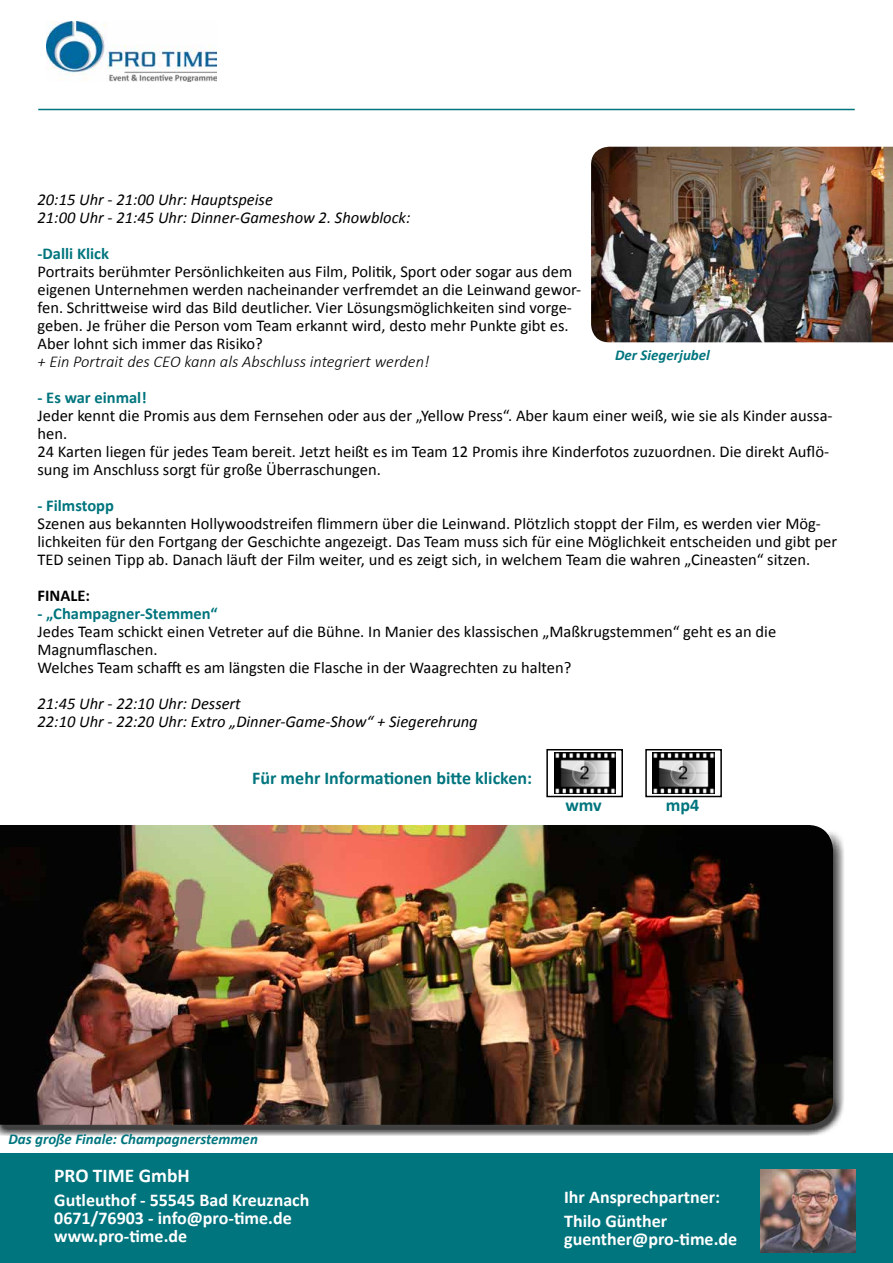
<style>
.page{position:relative;width:893px;height:1263px;background:#fff}
.page>*{position:absolute;margin:0;border:0;box-sizing:border-box;transform-origin:0 0}
.t1{font:700 19.5px "Calibri";color:#fff}
.t2{font:700 18px/18px "Calibri";color:#fff}
.t3{font:700 18px "Calibri";color:#00757e}
.t4{font:16.5px/18px "Calibri";color:#000}
.t5{font:italic 16.5px/18px "Calibri";color:#000}
.t6{font:700 16.5px "Calibri";color:#00757e}
.t7{font:italic 300 16.5px "Calibri";color:#000}
.t8{font:700 16.5px "Calibri";color:#000}
.t9{font:italic 700 15px "Calibri";color:#00757e}
</style>
<div class="page">
<div style="left:0;top:1154px;width:893px;height:109px;background:#00757e"></div>
<img style="left:47px;top:21px;width:170px;height:61px">
<hr style="left:38px;top:109px;width:817px;height:1px;background:#00757e">
<div style="left:0;top:830px;width:844px;height:306px;background:#000;opacity:.75"></div>
<img style="left:0;top:825px;width:833px;height:300px">
<img style="left:591px;top:147px;width:302px;height:195px">
<div style="left:546px;top:749px;width:77px;height:48px;border:2px solid #000"></div>
<img style="left:554px;top:752px;width:62px;height:41px">
<div style="left:645px;top:749px;width:77px;height:48px;border:2px solid #000"></div>
<img style="left:653px;top:752px;width:61px;height:41px">
<img style="left:760px;top:1169px;width:95px;height:83px">
<p class="t5" style="left:38px;top:190px;width:375px">20:15 Uhr - 21:00 Uhr: Hauptspeise<br>21:00 Uhr - 21:45 Uhr: Dinner-Gameshow 2. Showblock:</p>
<p class="t6" style="left:38px;top:243px;width:73px">-Dalli Klick</p>
<p class="t4" style="left:38px;top:262px;width:545px">Portraits berühmter Persönlichkeiten aus Film, Politik, Sport oder sogar aus dem eigenen Unternehmen werden nacheinander verfremdet an die Leinwand gewor&shy;fen. Schrittweise wird das Bild deutlicher. Vier Lösungsmöglichkeiten sind vorge&shy;geben. Je früher die Person vom Team erkannt wird, desto mehr Punkte gibt es.<br>Aber lohnt sich immer das Risiko?</p>
<p class="t7" style="left:38px;top:351px;width:393px">+ Ein Portrait des CEO kann als Abschluss integriert werden!</p>
<p class="t6" style="left:38px;top:387px;width:111px">- Es war einmal!</p>
<p class="t4" style="left:38px;top:406px;width:797px">Jeder kennt die Promis aus dem Fernsehen oder aus der „Yellow Press“. Aber kaum einer weiß, wie sie als Kinder aussa&shy;hen.<br>24 Karten liegen für jedes Team bereit. Jetzt heißt es im Team 12 Promis ihre Kinderfotos zuzuordnen. Die direkt Auflö&shy;sung im Anschluss sorgt für große Überraschungen.</p>
<p class="t6" style="left:38px;top:495px;width:78px">- Filmstopp</p>
<p class="t4" style="left:38px;top:514px;width:801px">Szenen aus bekannten Hollywoodstreifen flimmern über die Leinwand. Plötzlich stoppt der Film, es werden vier Mög&shy;lichkeiten für den Fortgang der Geschichte angezeigt. Das Team muss sich für eine Möglichkeit entscheiden und gibt per<br>TED seinen Tipp ab. Danach läuft der Film weiter, und es zeigt sich, in welchem Team die wahren „Cineasten“ sitzen.</p>
<p class="t8" style="left:38px;top:585px;width:54px">FINALE:</p>
<p class="t6" style="left:38px;top:603px;width:182px">- „Champagner-Stemmen“</p>
<p class="t4" style="left:38px;top:622px;width:740px">Jedes Team schickt einen Vetreter auf die Bühne. In Manier des klassischen „Maßkrugstemmen“ geht es an die<br>Magnumflaschen.<br>Welches Team schafft es am längsten die Flasche in der Waagrechten zu halten?</p>
<p class="t5" style="left:38px;top:694px;width:442px">21:45 Uhr - 22:10 Uhr: Dessert<br>22:10 Uhr - 22:20 Uhr: Extro „Dinner-Game-Show“ + Siegerehrung</p>
<p class="t9" style="left:615px;top:345px;width:96px">Der Siegerjubel</p>
<p class="t3" style="left:252px;top:766px;width:281px">Für mehr Informationen bitte klicken:</p>
<p class="t3" style="left:565px;top:793px;width:38px">wmv</p>
<p class="t3" style="left:666px;top:793px;width:35px">mp4</p>
<p class="t9" style="left:9px;top:1129px;width:251px">Das große Finale: Champagnerstemmen</p>
<p class="t1" style="left:54px;top:1163px;width:137px">PRO TIME GmbH</p>
<p class="t2" style="left:54px;top:1191px;width:257px">Gutleuthof - 55545 Bad Kreuznach<br>0671/76903 - info@pro-time.de www.pro-time.de</p>
<p class="t2" style="left:564px;top:1185px;width:158px;line-height:24px">Ihr Ansprechpartner:<br>Thilo Günther</p>
<p class="t2" style="left:564px;top:1230px;width:175px">guenther@pro-time.de</p>
</div>
